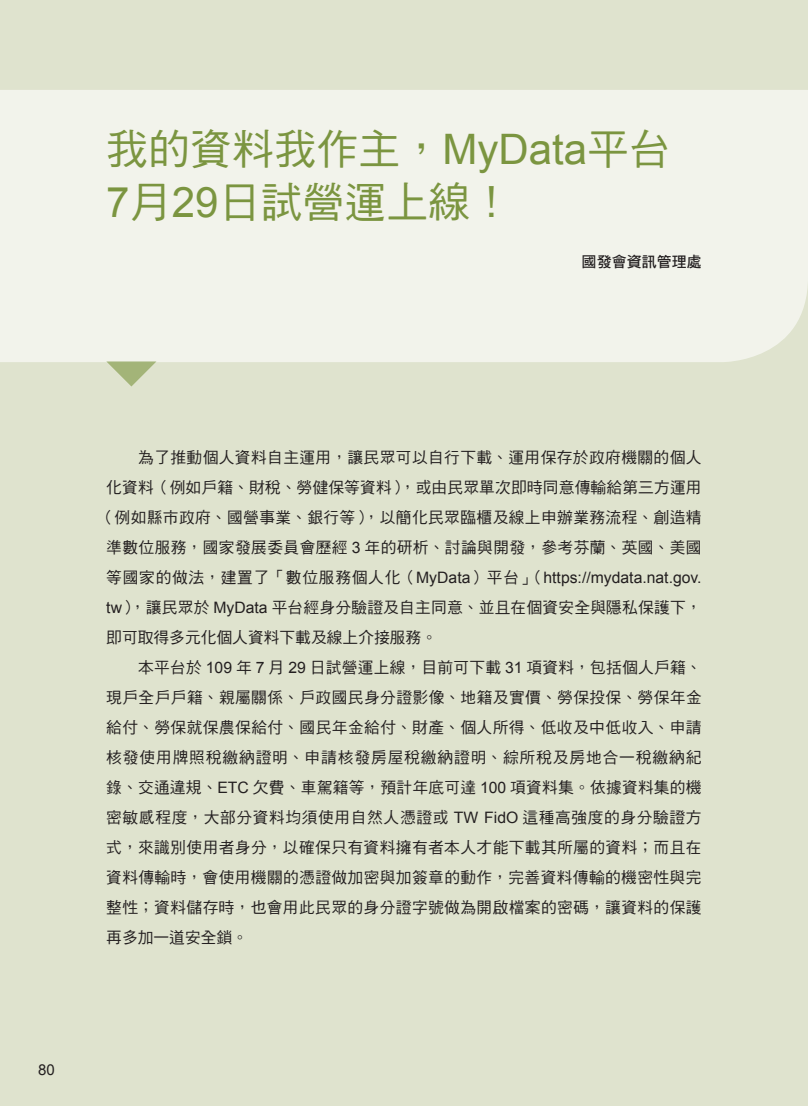
<style>
.page{position:relative;width:808px;height:1106px;background:#dfe3ce}
.page>*{position:absolute;margin:0;border:0;box-sizing:border-box;transform-origin:0 0}
.t1{font:42px/52.5px "DF Hei Std W5";color:#7b9540}
.t2{font:15.75px/30px "DF Hei Std W5";letter-spacing:.025em;color:#231f20;text-align:right}
.t3{font:15.75px "Arial";color:#231f20}
.t4{font:15px "DF Hei Std W7";color:#231f20}
.t5{font:15px "Arial";color:#231f20}
.s1{font-family:"Arial"}
.s2{font-family:"DF Hei Std W5"}
</style>
<div class="page">
<div style="left:0;top:90px;width:808px;height:272px;background:#f2f3eb"></div>
<svg style="left:106px;top:361px;width:50px;height:25px"></svg>
<h1 class="t1" style="left:106px;top:122px;width:566px">我的資料我作主，<span class="s1">MyData</span>平台<br><span class="s1">7</span>月<span class="s1">29</span>日試營運上線！</h1>
<p class="t4" style="left:582px;top:254px;width:121px">國發會資訊管理處</p>
<p class="t5" style="left:38px;top:1059px;width:18px">80</p>
<p class="t2" style="left:98px;top:442px;width:605px">為了推動個人資料自主運用，讓民眾可以自行下載、運用保存於政府機關的個人<br>化資料（例如戶籍、財稅、勞健保等資料），或由民眾單次即時同意傳輸給第三方運用（例如縣市政府、國營事業、銀行等），以簡化民眾臨櫃及線上申辦業務流程、創造精準數位服務，國家發展委員會歷經 <span class="s1">3</span> 年的研析、討論與開發，參考芬蘭、英國、美國</p>
<p class="t3" style="left:106px;top:567px;width:597px"><span class="s2">等國家的做法，建置了「數位服務個人化（</span>MyData<span class="s2">）平台」（</span>https://mydata.nat.gov.</p>
<p class="t2" style="left:106px;top:592px;width:597px;text-align:left"><span class="s1">tw</span>），讓民眾於 <span class="s1">MyData</span> 平台經身分驗證及自主同意、並且在個資安全與隱私保護下，即可取得多元化個人資料下載及線上介接服務。</p>
<p class="t2" style="left:106px;top:652px;width:597px;text-align:justify;text-indent:32px">本平台於 <span class="s1">109</span> 年 <span class="s1">7</span> 月 <span class="s1">29</span> 日試營運上線，目前可下載 <span class="s1">31</span> 項資料，包括個人戶籍、現戶全戶戶籍、親屬關係、戶政國民身分證影像、地籍及實價、勞保投保、勞保年金給付、勞保就保農保給付、國民年金給付、財產、個人所得、低收及中低收入、申請核發使用牌照稅繳納證明、申請核發房屋稅繳納證明、綜所稅及房地合一稅繳納紀錄、交通違規、<span class="s1">ETC</span> 欠費、車駕籍等，預計年底可達 <span class="s1">100</span> 項資料集。依據資料集的機密敏感程度，大部分資料均須使用自然人憑證或 <span class="s1">TW FidO</span> 這種高強度的身分驗證方式，來識別使用者身分，以確保只有資料擁有者本人才能下載其所屬的資料；而且在資料傳輸時，會使用機關的憑證做加密與加簽章的動作，完善資料傳輸的機密性與完整性；資料儲存時，也會用此民眾的身分證字號做為開啟檔案的密碼，讓資料的保護再多加一道安全鎖。</p>
</div>
